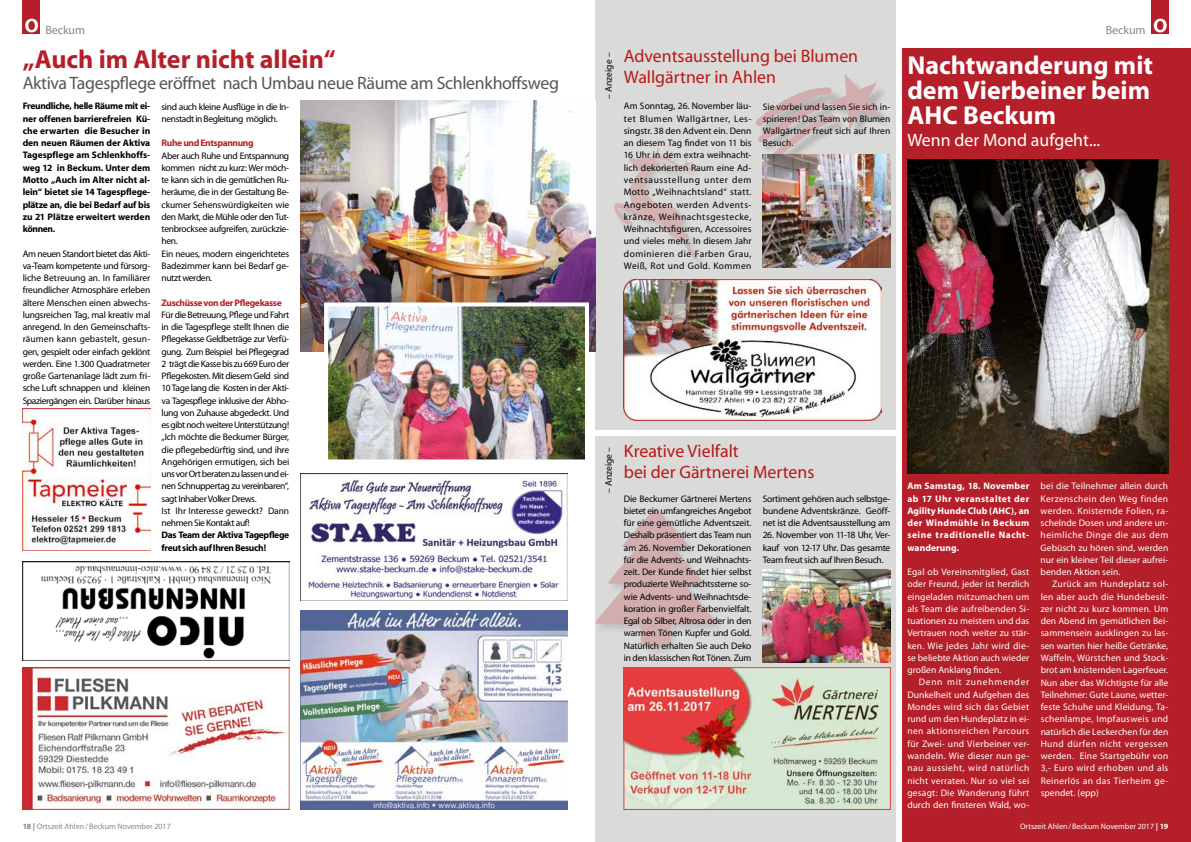
<style>
.page{position:relative;width:1191px;height:842px;background:#fff}
.page>*{position:absolute;margin:0;border:0;box-sizing:border-box;transform-origin:0 0}
.t1{font:700 26px/25px "Myriad";color:#fff;text-align:justify}
.t2{font:700 26px "Myriad";color:#b51f29}
.t3{font:18px/21.6px "Myriad";color:#bb1717}
.t4{font:18px "Myriad";letter-spacing:-.02em;color:#575656}
.t5{font:18px "Myriad";color:#fff}
.t6{font:12px "Myriad";letter-spacing:-.005em;color:#878786}
.t7{font:9.5px/12.3px "Myriad";letter-spacing:-.035em;color:#000;text-align:justify}
.t8{font:9.5px/12.3px "Myriad";letter-spacing:.005em;color:#fff;text-align:justify}
.t9{font:700 9.5px/12.3px "Myriad";letter-spacing:-.03em;color:#000;text-align:justify}
.t10{font:700 9.5px/12.3px "Myriad";letter-spacing:.05em;color:#fff;text-align:justify}
.t11{font:700 9.5px "Myriad";letter-spacing:-.035em;color:#b51f29}
.t12{font:9.5px "Myriad";letter-spacing:.005em;color:#000}
.t13{font:8px "Myriad";color:#878786}
.t14{font:8px "Myriad";color:#fff}
.s1{font-weight:700}
</style>
<div class="page">
<div style="left:1151px;top:0;width:17px;height:34px;background:#b51f29"></div>
<svg style="left:1153px;top:19px;width:13px;height:13px"></svg>
<div style="left:23px;top:0;width:17px;height:34px;background:#b51f29"></div>
<svg style="left:25px;top:19px;width:13px;height:13px"></svg>
<div style="left:595px;top:0;width:301px;height:429px;background:#dadad9"></div>
<div style="left:595px;top:437px;width:301px;height:405px;background:#dadad9"></div>
<div style="left:902px;top:48px;width:289px;height:794px;background:#b51f29"></div>
<img style="left:907px;top:160px;width:261px;height:313px">
<img style="left:625px;top:669px;width:263px;height:139px">
<div style="left:623px;top:667px;width:267px;height:143px;border:1px solid #e73c3d"></div>
<img style="left:624px;top:279px;width:257px;height:142px">
<img style="left:301px;top:611px;width:266px;height:198px">
<img style="left:23px;top:668px;width:266px;height:141px">
<img style="left:23px;top:409px;width:127px;height:142px">
<img style="left:23px;top:561px;width:266px;height:99px">
<svg style="left:614px;top:148px;width:83px;height:111px"></svg>
<div style="left:594px;top:508px;width:130px;height:148px;background:#dadad9"></div>
<svg style="left:595px;top:509px;width:121px;height:138px"></svg>
<svg style="left:756px;top:74px;width:127px;height:80px"></svg>
<img style="left:300px;top:100px;width:295px;height:251px">
<img style="left:322px;top:300px;width:269px;height:160px">
<img style="left:762px;top:154px;width:128px;height:114px">
<img style="left:762px;top:570px;width:128px;height:93px">
<img style="left:301px;top:473px;width:266px;height:128px">
<p class="t6" style="left:45px;top:24px;width:41px">Beckum</p>
<p class="t6" style="left:1105px;top:24px;width:41px">Beckum</p>
<h1 class="t2" style="left:23px;top:46px;width:314px">„Auch im Alter nicht allein“</h1>
<h2 class="t4" style="left:23px;top:74px;width:538px">Aktiva Tagespflege eröffnet nach Umbau neue Räume am Schlenkhoffsweg</h2>
<p class="t9" style="left:23px;top:100px;width:129px">Freundliche, helle Räume mit ei&shy;ner offenen barrierefreien Kü&shy;che erwarten die Besucher in den neuen Räumen der Aktiva Tagespflege am Schlenkhoffs&shy;weg 12 in Beckum. Unter dem Motto „Auch im Alter nicht al&shy;lein“ bietet sie 14 Tagespflege&shy;plätze an, die bei Bedarf auf bis zu 21 Plätze erweitert werden können.</p>
<p class="t7" style="left:23px;top:248px;width:129px">Am neuen Standort bietet das Akti&shy;va-Team kompetente und fürsorg&shy;liche Betreuung an. In familiärer freundlicher Atmosphäre erleben ältere Menschen einen abwechs&shy;lungsreichen Tag, mal kreativ mal anregend. In den Gemeinschafts&shy;räumen kann gebastelt, gesun&shy;gen, gespielt oder einfach geklönt werden. Eine 1.300 Quadratmeter große Gartenanlage lädt zum fri&shy;sche Luft schnappen und kleinen Spaziergängen ein. Darüber hinaus</p>
<p class="t7" style="left:162px;top:101px;width:129px">sind auch kleine Ausflüge in die In&shy;nenstadt in Begleitung möglich.</p>
<p class="t11" style="left:162px;top:138px;width:94px">Ruhe und Entspannung</p>
<p class="t7" style="left:162px;top:150px;width:129px;text-align:left">Aber auch Ruhe und Entspannung kommen nicht zu kurz: Wer möch&shy;te kann sich in die gemütlichen Ru&shy;heräume, die in der Gestaltung Be&shy;ckumer Sehenswürdigkeiten wie den Markt, die Mühle oder den Tut&shy;tenbrocksee aufgreifen, zurückzie&shy;hen.<br>Ein neues, modern eingerichtetes<br>Badezimmer kann bei Bedarf ge&shy;nutzt werden.</p>
<p class="t11" style="left:162px;top:297px;width:122px">Zuschüsse von der Pflegekasse</p>
<p class="t7" style="left:162px;top:309px;width:129px;text-align:left">Für die Betreuung, Pflege und Fahrt in die Tagespflege stellt Ihnen die Pflegekasse Geldbeträge zur Verfü&shy;gung. Zum Beispiel bei Pflegegrad 2 trägt die Kasse bis zu 669 Euro der Pflegekosten. Mit diesem Geld sind 10 Tage lang die Kosten in der Akti&shy;va Tagespflege inklusive der Abho&shy;lung von Zuhause abgedeckt. Und es gibt noch weitere Unterstützung! „Ich möchte die Beckumer Bürger, die pflegebedürftig sind, und ihre Angehörigen ermutigen, sich bei uns vor Ort beraten zu lassen und ei&shy;nen Schnuppertag zu vereinbaren“, sagt Inhaber Volker Drews.<br>Ist Ihr Interesse geweckt? Dann nehmen Sie Kontakt auf!</p>
<p class="t9" style="left:162px;top:529px;width:129px">Das Team der Aktiva Tagepflege freut sich auf Ihren Besuch!</p>
<p class="t12" style="left:604px;top:99px;width:47px;rotate:-90deg">– Anzeige –</p>
<h2 class="t3" style="left:624px;top:46px;width:236px">Adventsausstellung bei Blumen<br>Wallgärtner in Ahlen</h2>
<p class="t7" style="left:624px;top:101px;width:129px">Am Sonntag, 26. November läu&shy;tet Blumen Wallgärtner, Les&shy;singstr. 38 den Advent ein. Denn an diesem Tag findet von 11 bis 16 Uhr in dem extra weihnacht&shy;lich dekorierten Raum eine Ad&shy;ventsausstellung unter dem Motto „Weihnachtsland“ statt.<br>Angeboten werden Advents&shy;kränze, Weihnachtsgestecke, Weihnachtsfiguren, Accessoires und vieles mehr. In diesem Jahr dominieren die Farben Grau, Weiß, Rot und Gold. Kommen</p>
<p class="t7" style="left:762px;top:101px;width:129px">Sie vorbei und lassen Sie sich in&shy;spirieren! Das Team von Blumen Wallgärtner freut sich auf Ihren Besuch.</p>
<h1 class="t1" style="left:907px;top:54px;width:247px">Nachtwanderung mit dem Vierbeiner beim AHC Beckum</h1>
<h2 class="t5" style="left:907px;top:131px;width:194px">Wenn der Mond aufgeht...</h2>
<p class="t12" style="left:604px;top:493px;width:47px;rotate:-90deg">– Anzeige –</p>
<h2 class="t3" style="left:624px;top:441px;width:192px">Kreative Vielfalt<br>bei der Gärtnerei Mertens</h2>
<p class="t7" style="left:624px;top:493px;width:129px">Die Beckumer Gärtnerei Mertens bietet ein umfangreiches Angebot für eine gemütliche Adventszeit.<br>Deshalb präsentiert das Team nun am 26. November Dekorationen für die Advents- und Weihnachts&shy;zeit. Der Kunde findet hier selbst produzierte Weihnachtssterne so&shy;wie Advents- und Weihnachtsde&shy;koration in großer Farbenvielfalt.<br>Egal ob Silber, Altrosa oder in den warmen Tönen Kupfer und Gold.<br>Natürlich erhalten Sie auch Deko in den klassischen Rot Tönen. Zum</p>
<p class="t7" style="left:762px;top:493px;width:129px">Sortiment gehören auch selbstge&shy;bundene Adventskränze. Geöff&shy;net ist die Adventsausstellung am</p>
<p class="t7" style="left:762px;top:529px;width:129px">26. November von 11-18 Uhr, Ver&shy;kauf von 12-17 Uhr. Das gesamte Team freut sich auf Ihren Besuch.</p>
<p class="t10" style="left:907px;top:480px;width:123px">Am Samstag, 18. November ab 17 Uhr veranstaltet der Agility Hunde Club (AHC), an der Windmühle in Beckum seine traditionelle Nacht&shy;wanderung.</p>
<p class="t8" style="left:907px;top:566px;width:123px">Egal ob Vereinsmitglied, Gast oder Freund, jeder ist herzlich eingeladen mitzumachen um als Team die aufreibenden Si&shy;tuationen zu meistern und das Vertrauen noch weiter zu stär&shy;ken. Wie jedes Jahr wird die&shy;se beliebte Aktion auch wieder großen Anklang finden.</p>
<p class="t8" style="left:907px;top:676px;width:123px;text-indent:11px">Denn mit zunehmender Dunkelheit und Aufgehen des Mondes wird sich das Gebiet rund um den Hundeplatz in ei&shy;nen aktionsreichen Parcours für Zwei- und Vierbeiner ver&shy;wandeln. Wie dieser nun ge&shy;nau aussieht, wird natürlich nicht verraten. Nur so viel sei gesagt: Die Wanderung führt durch den finsteren Wald, wo-</p>
<p class="t8" style="left:1040px;top:480px;width:129px">bei die Teilnehmer allein durch Kerzenschein den Weg finden werden. Knisternde Folien, ra&shy;schelnde Dosen und andere un&shy;heimliche Dinge die aus dem Gebüsch zu hören sind, werden nur ein kleiner Teil dieser aufrei&shy;benden Aktion sein.</p>
<p class="t8" style="left:1040px;top:578px;width:129px;text-indent:11px">Zurück am Hundeplatz sol&shy;len aber auch die Hundebesit&shy;zer nicht zu kurz kommen. Um den Abend im gemütlichen Bei&shy;sammensein ausklingen zu las&shy;sen warten hier heiße Getränke, Waffeln, Würstchen und Stock&shy;brot am knisternden Lagerfeuer.<br>Nun aber das Wichtigste für alle Teilnehmer: Gute Laune, wetter&shy;feste Schuhe und Kleidung, Ta&shy;schenlampe, Impfausweis und natürlich die Leckerchen für den Hund dürfen nicht vergessen werden. Eine Startgebühr von 3,- Euro wird erhoben und als Reinerlös an das Tierheim ge&shy;spendet. (epp)</p>
<p class="t13" style="left:23px;top:823px;width:150px"><span class="s1">18 |</span> Ortszeit Ahlen/Beckum November 2017</p>
<p class="t14" style="left:1020px;top:823px;width:150px">Ortszeit Ahlen/Beckum November 2017 <span class="s1">| 19</span></p>
</div>
